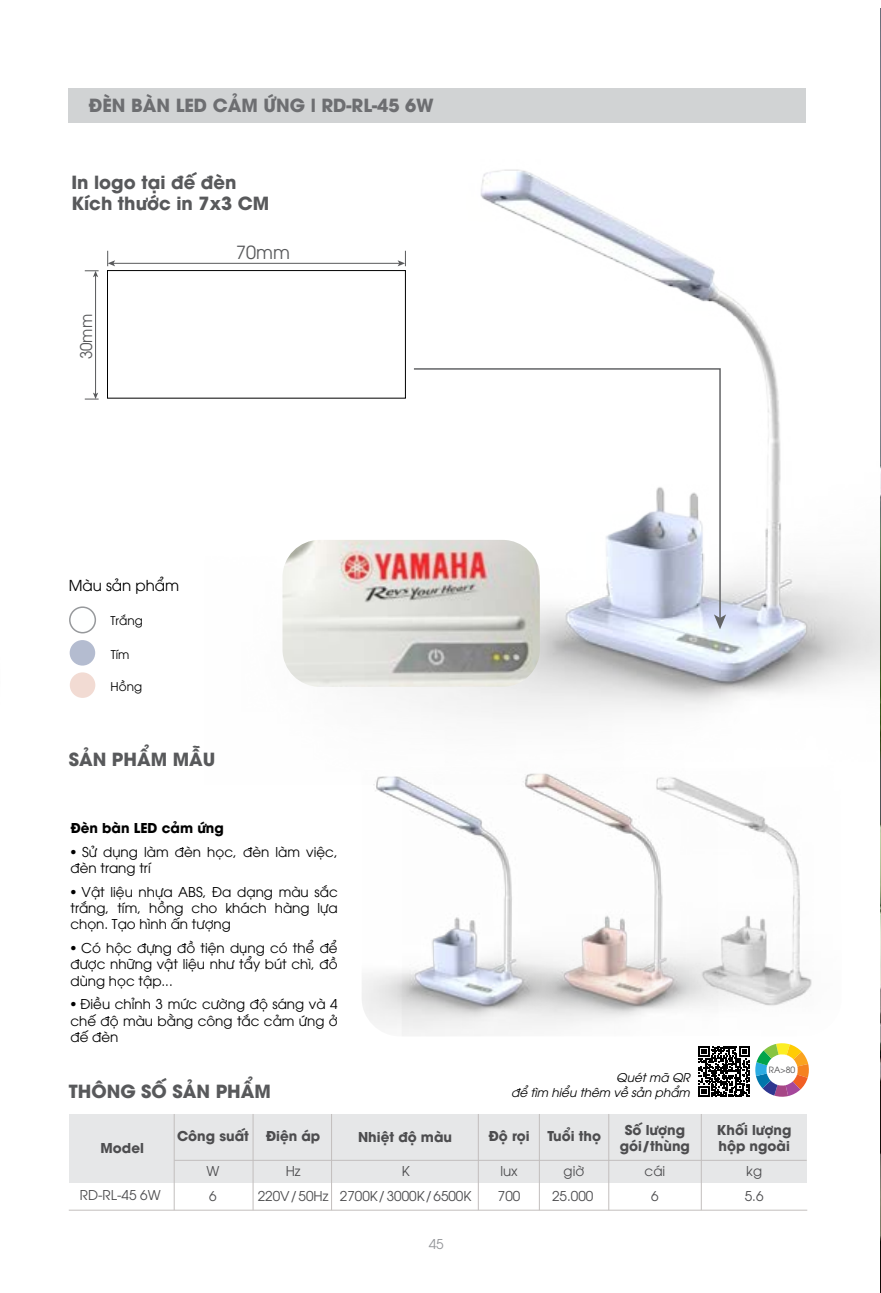
<style>
.page{position:relative;width:881px;height:1293px;background:#fff}
.page>*{position:absolute;margin:0;border:0;box-sizing:border-box;transform-origin:0 0}
.t1{font:700 18px/21.6px "RD Avo";color:#58595b}
.t2{font:700 18px "RD Avo";color:#6d6e71}
.t3{font:18px "RD Avo";color:#58595b}
.t4{font:16.05px "RD Avo";color:#58595b;scale:.95 1}
.t5{font:15px "RD Avo";color:#000}
.t6{font:13.5px/16.2px "RD Avo";color:#000;text-align:justify}
.t7{font:700 13.5px/16.2px "RD Avo";color:#4d4d4f;text-align:center}
.t8{font:13.5px "RD Avo";color:#4d4d4f}
.t9{font:700 13.5px "RD Avo";color:#000}
.t10{font:13.5px "RD Avo";color:#949699}
.t11{font:italic 12px/14.4px "RD Avo";color:#000;text-align:right}
.t12{font:12px "RD Avo";color:#000}
.t13{font:8.55px "UTM Avo";color:#4d4d4f}
</style>
<div class="page">
<img style="left:718px;top:797px;width:94px;height:209px">
<img style="left:362px;top:784px;width:356px;height:252px">
<img style="left:204px;top:101px;width:676px;height:683px">
<img style="left:880px;top:9px;width:1px;height:1284px">
<div style="left:68px;top:88px;width:737px;height:34px;background:#d1d3d4"></div>
<div style="left:69px;top:1114px;width:737px;height:68px;background:#e6e7e8"></div>
<hr style="left:69px;top:1209px;width:738px;height:1px;background:#c2bebd">
<hr style="left:174px;top:1114px;width:1px;height:96px;background:#c2bebd">
<hr style="left:252px;top:1114px;width:1px;height:96px;background:#c2bebd">
<hr style="left:331px;top:1114px;width:1px;height:96px;background:#c2bebd">
<hr style="left:477px;top:1114px;width:1px;height:96px;background:#c2bebd">
<hr style="left:538px;top:1114px;width:1px;height:96px;background:#c2bebd">
<hr style="left:700px;top:1114px;width:1px;height:96px;background:#c2bebd">
<hr style="left:174px;top:1160px;width:632px;height:1px;background:#c2bebd">
<hr style="left:608px;top:1114px;width:1px;height:96px;background:#c2bebd">
<div style="left:69px;top:606px;width:27px;height:27px;border:2px solid #97999c;border-radius:50%"></div>
<div style="left:70px;top:640px;width:25px;height:25px;background:#b4bcd0;border-radius:50%"></div>
<div style="left:70px;top:672px;width:25px;height:26px;background:#f2dbd3;border-radius:50%"></div>
<svg style="left:412px;top:367px;width:309px;height:253px"></svg>
<svg style="left:713px;top:614px;width:12px;height:15px"></svg>
<div style="left:107px;top:270px;width:298px;height:128px;border:1px solid #000"></div>
<hr style="left:95px;top:275px;width:1px;height:119px;background:#58595b">
<svg style="left:85px;top:392px;width:14px;height:8px"></svg>
<svg style="left:85px;top:270px;width:14px;height:7px"></svg>
<hr style="left:113px;top:263px;width:286px;height:1px;background:#58595b">
<svg style="left:107px;top:251px;width:8px;height:15px"></svg>
<svg style="left:397px;top:251px;width:9px;height:15px"></svg>
<img style="left:282px;top:540px;width:257px;height:147px">
<svg style="left:698px;top:1043px;width:110px;height:54px"></svg>
<h1 class="t2" style="left:88px;top:90px;width:347px">ĐÈN BÀN LED CẢM ỨNG l RD-RL-45 6W</h1>
<h1 class="t1" style="left:71px;top:170px;width:199px">In logo tại đế đèn<br>Kích thước in 7x3 CM</h1>
<p class="t4" style="left:74px;top:359px;width:49px;rotate:-90deg">30mm</p>
<h1 class="t3" style="left:236px;top:239px;width:55px">70mm</h1>
<p class="t5" style="left:69px;top:573px;width:112px">Màu sản phẩm</p>
<p class="t12" style="left:111px;top:612px;width:34px">Trắng</p>
<p class="t12" style="left:111px;top:645px;width:20px">Tím</p>
<p class="t12" style="left:111px;top:677px;width:33px">Hồng</p>
<h1 class="t1" style="left:69px;top:747px;width:148px">SẢN PHẨM MẪU</h1>
<p class="t9" style="left:70px;top:817px;width:155px">Đèn bàn LED cảm ứng</p>
<p class="t6" style="left:70px;top:843px;width:269px">• Sử dụng làm đèn học, đèn làm việc, đèn trang trí</p>
<p class="t6" style="left:70px;top:882px;width:269px">• Vật liệu nhựa ABS, Đa dạng màu sắc trắng, tím, hồng cho khách hàng lựa chọn. Tạo hình ấn tượng</p>
<p class="t6" style="left:70px;top:939px;width:269px">• Có hộc đựng đồ tiện dụng có thể để được những vật liệu như tẩy bút chì, đồ dùng học tập...</p>
<p class="t6" style="left:70px;top:995px;width:269px">• Điều chỉnh 3 mức cường độ sáng và 4 chế độ màu bằng công tắc cảm ứng ở đế đèn</p>
<p class="t13" style="left:768px;top:1063px;width:28px">RA&gt;80</p>
<p class="t11" style="left:511px;top:1069px;width:180px">Quét mã QR<br>để tìm hiểu thêm về sản phẩm</p>
<h1 class="t1" style="left:69px;top:1079px;width:203px">THÔNG SỐ SẢN PHẨM</h1>
<p class="t7" style="left:177px;top:1126px;width:73px">Công suất</p>
<p class="t7" style="left:101px;top:1138px;width:45px">Model</p>
<p class="t8" style="left:206px;top:1160px;width:14px">W</p>
<p class="t8" style="left:285px;top:1160px;width:16px">Hz</p>
<p class="t8" style="left:401px;top:1160px;width:9px">K</p>
<p class="t8" style="left:500px;top:1160px;width:19px">lux</p>
<p class="t8" style="left:563px;top:1160px;width:22px">giờ</p>
<p class="t8" style="left:644px;top:1160px;width:22px">cái</p>
<p class="t8" style="left:746px;top:1160px;width:17px">kg</p>
<p class="t8" style="left:80px;top:1184px;width:82px">RD-RL-45 6W</p>
<p class="t8" style="left:209px;top:1185px;width:9px">6</p>
<p class="t8" style="left:258px;top:1185px;width:215px">220V/50Hz 2700K/3000K/6500K</p>
<p class="t8" style="left:497px;top:1185px;width:24px">700</p>
<p class="t8" style="left:552px;top:1185px;width:43px">25.000</p>
<p class="t8" style="left:651px;top:1185px;width:9px">6</p>
<p class="t8" style="left:744px;top:1185px;width:20px">5.6</p>
<p class="t7" style="left:265px;top:1126px;width:56px">Điện áp</p>
<p class="t7" style="left:358px;top:1127px;width:95px">Nhiệt độ màu</p>
<p class="t7" style="left:488px;top:1126px;width:43px">Độ rọi</p>
<p class="t7" style="left:547px;top:1126px;width:55px">Tuổi thọ</p>
<p class="t7" style="left:619px;top:1120px;width:71px">Số lượng gói/thùng</p>
<p class="t7" style="left:716px;top:1120px;width:76px;text-align:left">Khối lượng hộp ngoài</p>
<p class="t10" style="left:428px;top:1233px;width:16px">45</p>
</div>
